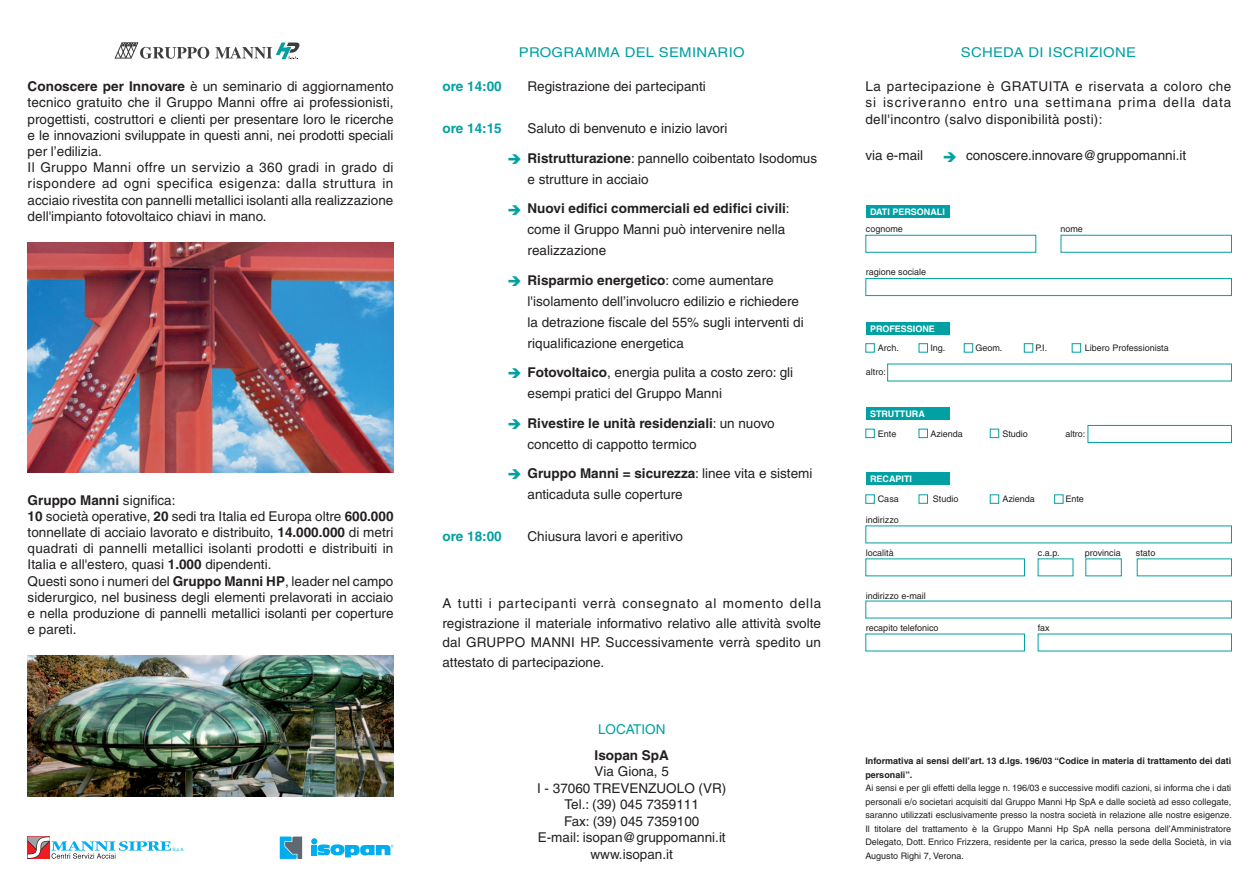
<style>
.page{position:relative;width:1255px;height:893px;background:#fff}
.page>*{position:absolute;margin:0;border:0;box-sizing:border-box;transform-origin:0 0}
.t1{font:13.5px/16.2px "Helvetica";color:#231f20}
.t2{font:13.5px "Helvetica";letter-spacing:.02em;color:#00a0a3;scale:1.1 1}
.t3{font:700 13.5px "Helvetica";color:#00a0a3}
.t4{font:700 13.5px "Helvetica";color:#231f20}
.t5{font:13.5px "Helvetica";letter-spacing:.02em;color:#00a0a3}
.t6{font:9px/13.5px "Helvetica";color:#231f20;text-align:justify}
.t7{font:700 9px/13.5px "Helvetica";color:#231f20}
.t8{font:700 9px "Helvetica";color:#fff}
.t9{font:4.5px "Helvetica";color:#00aeef}
.s1{font-weight:700}
.s2{color:#00a0a3}
</style>
<div class="page">
<div style="left:865px;top:205px;width:84px;height:12px;background:#00a0a3"></div>
<div style="left:865px;top:235px;width:171px;height:18px;border:1px solid #00a0a3"></div>
<div style="left:1060px;top:235px;width:171px;height:18px;border:1px solid #00a0a3"></div>
<div style="left:865px;top:278px;width:366px;height:18px;border:1px solid #00a0a3"></div>
<div style="left:865px;top:322px;width:84px;height:13px;background:#00a0a3"></div>
<div style="left:1023px;top:343px;width:10px;height:10px;border:1px solid #00a0a3"></div>
<div style="left:1071px;top:343px;width:9px;height:10px;border:1px solid #00a0a3"></div>
<div style="left:963px;top:343px;width:10px;height:10px;border:1px solid #00a0a3"></div>
<div style="left:865px;top:407px;width:84px;height:13px;background:#00a0a3"></div>
<div style="left:865px;top:429px;width:9px;height:9px;border:1px solid #00a0a3"></div>
<div style="left:918px;top:429px;width:9px;height:9px;border:1px solid #00a0a3"></div>
<div style="left:989px;top:429px;width:10px;height:9px;border:1px solid #00a0a3"></div>
<div style="left:1087px;top:425px;width:144px;height:18px;border:1px solid #00a0a3"></div>
<div style="left:865px;top:472px;width:84px;height:13px;background:#00a0a3"></div>
<div style="left:989px;top:494px;width:10px;height:10px;border:1px solid #00a0a3"></div>
<div style="left:1054px;top:494px;width:9px;height:10px;border:1px solid #00a0a3"></div>
<svg style="left:215px;top:43px;width:85px;height:17px"></svg>
<svg style="left:114px;top:42px;width:95px;height:17px"></svg>
<img style="left:28px;top:656px;width:365px;height:140px">
<img style="left:28px;top:243px;width:365px;height:229px">
<svg style="left:28px;top:836px;width:143px;height:23px"></svg>
<svg style="left:280px;top:836px;width:22px;height:23px"></svg>
<svg style="left:311px;top:838px;width:82px;height:19px"></svg>
<p class="t2" style="left:519px;top:45px;width:207px">PROGRAMMA DEL SEMINARIO</p>
<p class="t1" style="left:28px;top:78px;width:367px"><span class="s1">Conoscere per Innovare</span> è un seminario di aggiornamento tecnico gratuito che il Gruppo Manni offre ai professionisti, progettisti, costruttori e clienti per presentare loro le ricerche e le innovazioni sviluppate in questi anni, nei prodotti speciali per l’edilizia.<br>Il Gruppo Manni offre un servizio a 360 gradi in grado di rispondere ad ogni specifica esigenza: dalla struttura in acciaio rivestita con pannelli metallici isolanti alla realizzazione dell'impianto fotovoltaico chiavi in mano.</p>
<p class="t3" style="left:442px;top:78px;width:61px">ore 14:00</p>
<p class="t1" style="left:527px;top:78px;width:180px">Registrazione dei partecipanti</p>
<p class="t3" style="left:442px;top:120px;width:61px">ore 14:15</p>
<p class="t1" style="left:527px;top:120px;width:201px">Saluto di benvenuto e inizio lavori</p>
<p class="t1" style="left:527px;top:147px;width:291px;line-height:21px;text-indent:-20px"><span class="s2">➔</span> <span class="s1">Ristrutturazione</span>: pannello coibentato Isodomus e strutture in acciaio</p>
<p class="t1" style="left:527px;top:198px;width:264px;line-height:21px"><span class="s1">Nuovi edifici commerciali ed edifici civili</span>: come il Gruppo Manni può intervenire nella realizzazione</p>
<p class="t1" style="left:527px;top:269px;width:278px;line-height:21px;text-indent:-20px"><span class="s2">➔</span> <span class="s1">Risparmio energetico</span>: come aumentare l'isolamento dell’involucro edilizio e richiedere la detrazione fiscale del 55% sugli interventi di riqualificazione energetica</p>
<p class="t1" style="left:527px;top:362px;width:267px;line-height:21px;text-indent:-20px"><span class="s2">➔</span> <span class="s1">Fotovoltaico</span>, energia pulita a costo zero: gli esempi pratici del Gruppo Manni</p>
<p class="t1" style="left:527px;top:413px;width:249px;line-height:21px;text-indent:-20px"><span class="s2">➔</span> <span class="s1">Rivestire le unità residenziali</span>: un nuovo concetto di cappotto termico</p>
<p class="t1" style="left:527px;top:463px;width:286px;line-height:21px;text-indent:-20px"><span class="s2">➔</span> <span class="s1">Gruppo Manni = sicurezza</span>: linee vita e sistemi anticaduta sulle coperture</p>
<p class="t3" style="left:442px;top:528px;width:61px">ore 18:00</p>
<p class="t1" style="left:527px;top:528px;width:157px">Chiusura lavori e aperitivo</p>
<p class="t1" style="left:28px;top:492px;width:367px"><span class="s1">Gruppo Manni</span> significa:<br><span class="s1">10</span> società operative, <span class="s1">20</span> sedi tra Italia ed Europa oltre <span class="s1">600.000 </span>tonnellate di acciaio lavorato e distribuito, <span class="s1">14.000.000</span> di metri quadrati di pannelli metallici isolanti prodotti e distribuiti in Italia e all'estero, quasi <span class="s1">1.000</span> dipendenti.<br>Questi sono i numeri del <span class="s1">Gruppo Manni HP</span>, leader nel campo siderurgico, nel business degli elementi prelavorati in acciaio e nella produzione di pannelli metallici isolanti per coperture e pareti.</p>
<p class="t1" style="left:442px;top:594px;width:380px;line-height:19.5px;text-align:justify">A tutti i partecipanti verrà consegnato al momento della registrazione il materiale informativo relativo alle attività svolte dal GRUPPO MANNI HP. Successivamente verrà spedito un attestato di partecipazione.</p>
<p class="t9" style="left:173px;top:847px;width:13px">S.p.A.</p>
<p class="t5" style="left:598px;top:721px;width:17px">Location</p>
<p class="t4" style="left:594px;top:747px;width:76px">Isopan SpA</p>
<p class="t1" style="left:537px;top:763px;width:191px;text-align:center">Via Giona, 5<br>I - 37060 TREVENZUOLO (VR)<br>Tel.: (39) 045 7359111<br>Fax: (39) 045 7359100<br>E-mail: isopan@gruppomanni.it www.isopan.it</p>
<p class="t2" style="left:960px;top:45px;width:161px">SCHEDA DI ISCRIZIONE</p>
<p class="t1" style="left:865px;top:78px;width:367px;text-align:justify">La partecipazione è GRATUITA e riservata a coloro che si iscriveranno entro una settimana prima della data dell'incontro (salvo disponibilità posti):</p>
<p class="t1" style="left:865px;top:147px;width:59px">via e-mail</p>
<p class="t1" style="left:942px;top:147px;width:245px"><span class="s2">➔</span> conoscere.innovare@gruppomanni.it</p>
<p class="t8" style="left:870px;top:206px;width:76px">DATI PERSONALI</p>
<p class="t6" style="left:865px;top:222px;width:39px">cognome</p>
<p class="t6" style="left:1060px;top:222px;width:24px">nome</p>
<p class="t6" style="left:865px;top:265px;width:62px">ragione sociale</p>
<p class="t8" style="left:870px;top:323px;width:66px">PROFESSIONE</p>
<p class="t6" style="left:877px;top:341px;width:23px">Arch.</p>
<p class="t6" style="left:930px;top:341px;width:17px">Ing.</p>
<p class="t6" style="left:975px;top:341px;width:29px">Geom.</p>
<p class="t6" style="left:1035px;top:341px;width:13px">P.I.</p>
<p class="t6" style="left:1084px;top:341px;width:85px">Libero Professionista</p>
<p class="t6" style="left:865px;top:365px;width:22px">altro:</p>
<p class="t8" style="left:870px;top:408px;width:56px">STRUTTURA</p>
<p class="t6" style="left:877px;top:427px;width:20px">Ente</p>
<p class="t6" style="left:930px;top:427px;width:34px">Azienda</p>
<p class="t6" style="left:1002px;top:427px;width:27px">Studio</p>
<p class="t6" style="left:1065px;top:427px;width:22px">altro:</p>
<p class="t8" style="left:870px;top:473px;width:44px">RECAPITI</p>
<p class="t6" style="left:877px;top:492px;width:23px">Casa</p>
<p class="t6" style="left:932px;top:492px;width:27px">Studio</p>
<p class="t6" style="left:1002px;top:492px;width:34px">Azienda</p>
<p class="t6" style="left:1065px;top:492px;width:20px">Ente</p>
<p class="t6" style="left:865px;top:513px;width:35px">indirizzo</p>
<p class="t6" style="left:865px;top:546px;width:30px">località</p>
<p class="t6" style="left:1037px;top:546px;width:23px">c.a.p.</p>
<p class="t6" style="left:1084px;top:546px;width:37px">provincia</p>
<p class="t6" style="left:1135px;top:546px;width:21px">stato</p>
<p class="t6" style="left:865px;top:589px;width:62px">indirizzo e-mail</p>
<p class="t6" style="left:865px;top:621px;width:74px">recapito telefonico</p>
<p class="t6" style="left:1037px;top:621px;width:13px">fax</p>
<p class="t7" style="left:865px;top:754px;width:367px">Informativa ai sensi dell’art. 13 d.lgs. 196/03 “Codice in materia di trattamento dei dati personali”.</p>
<p class="t6" style="left:865px;top:781px;width:368px">Ai sensi e per gli effetti della legge n. 196/03 e successive modifi cazioni, si informa che i dati personali e/o societari acquisiti dal Gruppo Manni Hp SpA e dalle società ad esso collegate, saranno utilizzati esclusivamente presso la nostra società in relazione alle nostre esigenze.<br>Il titolare del trattamento è la Gruppo Manni Hp SpA nella persona dell’Amministratore Delegato, Dott. Enrico Frizzera, residente per la carica, presso la sede della Società, in via Augusto Righi 7, Verona.</p>
</div>
